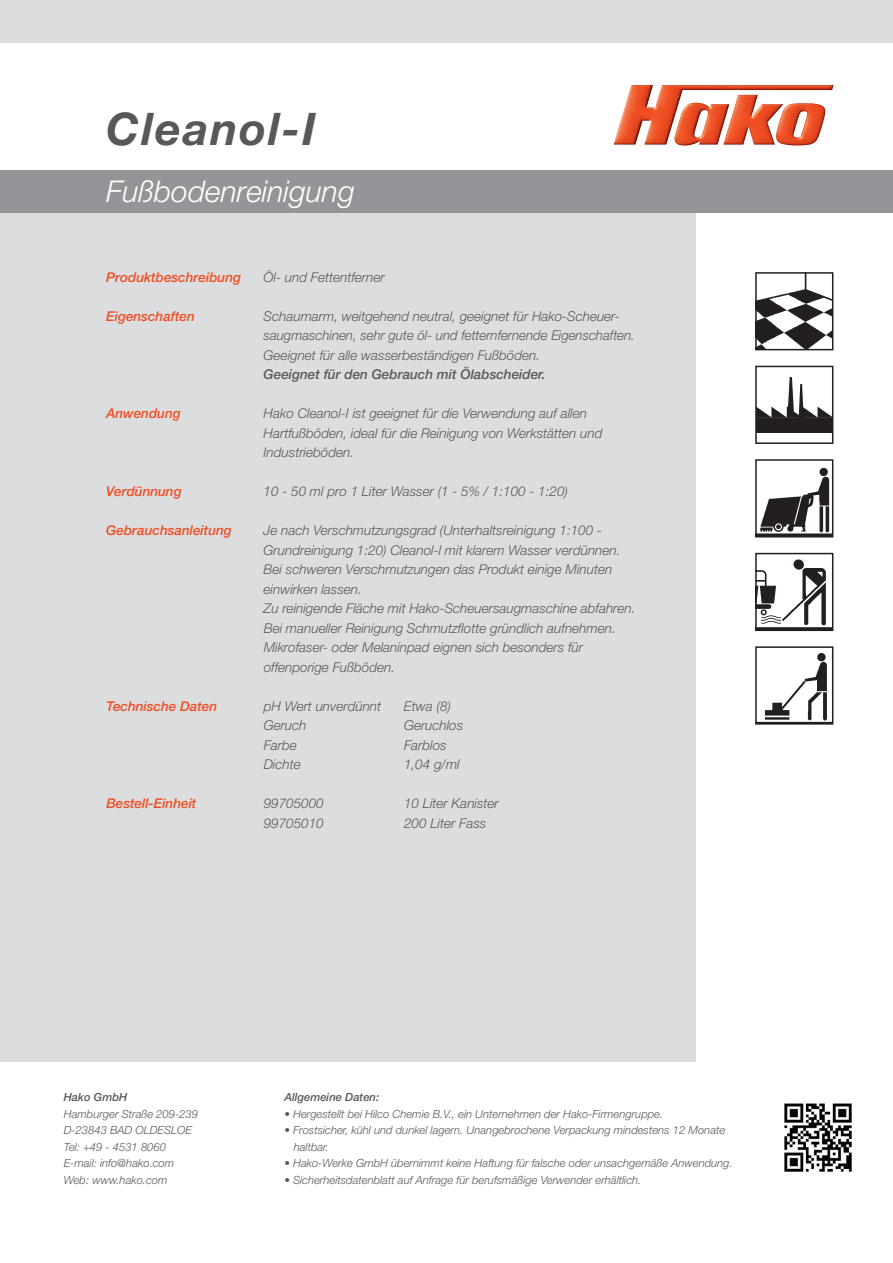
<style>
.page{position:relative;width:893px;height:1263px;background:#fff}
.page>*{position:absolute;margin:0;border:0;box-sizing:border-box;transform-origin:0 0}
.t1{font:italic 700 45px "Helvetica Neue LT Std";letter-spacing:.04em;color:#57585a}
.t2{font:italic 300 30px "Helvetica Neue LT Std";color:#fff}
.t3{font:italic 300 13.5px/19.5px "Helvetica Neue LT Std";color:#57585a}
.t4{font:italic 500 13.5px "Helvetica Neue LT Std";color:#f04d22}
.t5{font:italic 500 13.5px "Helvetica Neue LT Std";color:#57585a}
.t6{font:italic 300 11.25px/16.5px "Helvetica Neue LT Std";color:#57585a}
.t7{font:italic 500 11.25px "Helvetica Neue LT Std";color:#57585a}
.s1{font-weight:500}
</style>
<div class="page">
<div style="left:0;top:213px;width:695px;height:849px;background:#dcdddf"></div>
<div style="left:0;top:0;width:893px;height:43px;background:#dcdddf"></div>
<div style="left:0;top:170px;width:893px;height:43px;background:#939598"></div>
<img style="left:614px;top:85px;width:219px;height:61px">
<img style="left:784px;top:1103px;width:68px;height:69px">
<img style="left:758px;top:377px;width:72px;height:55px">
<div style="left:755px;top:366px;width:78px;height:78px;border:2px solid #231f20"></div>
<img style="left:758px;top:275px;width:72px;height:72px">
<div style="left:755px;top:272px;width:78px;height:78px;border:2px solid #231f20"></div>
<img style="left:758px;top:467px;width:72px;height:67px">
<div style="left:755px;top:459px;width:78px;height:78px;border:2px solid #231f20"></div>
<img style="left:758px;top:559px;width:72px;height:69px">
<div style="left:755px;top:553px;width:78px;height:78px;border:2px solid #231f20"></div>
<img style="left:758px;top:653px;width:72px;height:69px">
<div style="left:755px;top:646px;width:78px;height:79px;border:2px solid #231f20"></div>
<h1 class="t1" style="left:106px;top:101px;width:211px">Cleanol-I</h1>
<h2 class="t2" style="left:106px;top:174px;width:250px">Fußbodenreinigung</h2>
<p class="t4" style="left:106px;top:269px;width:136px">Produktbeschreibung</p>
<p class="t3" style="left:264px;top:267px;width:123px">Öl- und Fettentferner</p>
<p class="t4" style="left:106px;top:308px;width:90px">Eigenschaften</p>
<p class="t3" style="left:264px;top:306px;width:373px">Schaumarm, weitgehend neutral, geeignet für Hako-Scheuer&shy;saugmaschinen, sehr gute öl- und fetternfernende Eigenschaften.<br>Geeignet für alle wasserbeständigen Fußböden.</p>
<p class="t5" style="left:264px;top:366px;width:284px">Geeignet für den Gebrauch mit Ölabscheider.</p>
<p class="t4" style="left:106px;top:405px;width:76px">Anwendung</p>
<p class="t3" style="left:264px;top:404px;width:340px">Hako Cleanol-I ist geeignet für die Verwendung auf allen<br>Hartfußböden, ideal für die Reinigung von Werkstätten und<br>Industrieböden.</p>
<p class="t4" style="left:106px;top:483px;width:77px">Verdünnung</p>
<p class="t3" style="left:264px;top:482px;width:306px">10 - 50 ml pro 1 Liter Wasser (1 - 5% / 1:100 - 1:20)</p>
<p class="t4" style="left:106px;top:522px;width:127px">Gebrauchsanleitung</p>
<p class="t3" style="left:264px;top:521px;width:373px">Je nach Verschmutzungsgrad (Unterhaltsreinigung 1:100 - Grundreinigung 1:20) Cleanol-l mit klarem Wasser verdünnen.<br>Bei schweren Verschmutzungen das Produkt einige Minuten einwirken lassen.<br>Zu reinigende Fläche mit Hako-Scheuersaugmaschine abfahren.<br>Bei manueller Reinigung Schmutzflotte gründlich aufnehmen.<br>Mikrofaser- oder Melaninpad eignen sich besonders für offenporige Fußböden.</p>
<p class="t4" style="left:106px;top:698px;width:112px">Technische Daten</p>
<p class="t3" style="left:264px;top:696px;width:119px">pH Wert unverdünnt</p>
<p class="t3" style="left:404px;top:696px;width:49px">Etwa (8)</p>
<p class="t3" style="left:264px;top:715px;width:44px">Geruch</p>
<p class="t3" style="left:404px;top:715px;width:61px">Geruchlos</p>
<p class="t3" style="left:264px;top:735px;width:35px">Farbe</p>
<p class="t3" style="left:404px;top:735px;width:44px">Farblos</p>
<p class="t3" style="left:264px;top:754px;width:39px">Dichte</p>
<p class="t3" style="left:404px;top:754px;width:57px">1,04 g/ml</p>
<p class="t4" style="left:106px;top:795px;width:92px">Bestell-Einheit</p>
<p class="t3" style="left:264px;top:793px;width:62px">99705000</p>
<p class="t3" style="left:404px;top:793px;width:96px">10 Liter Kanister</p>
<p class="t3" style="left:264px;top:813px;width:62px">99705010</p>
<p class="t3" style="left:404px;top:813px;width:84px">200 Liter Fass</p>
<p class="t7" style="left:64px;top:1090px;width:65px">Hako GmbH</p>
<p class="t6" style="left:64px;top:1105px;width:136px">Hamburger Straße 209-239<br>D-23843 BAD OLDESLOE<br>Tel: +49 - 4531 8060<br>E-mail: info@hako.com<br>Web: www.hako.com</p>
<p class="t7" style="left:284px;top:1090px;width:96px">Allgemeine Daten:</p>
<p class="t6" style="left:284px;top:1105px;width:380px"><span class="s1">•</span> Hergestellt bei Hilco Chemie B.V., ein Unternehmen der Hako-Firmengruppe.</p>
<p class="t6" style="left:294px;top:1121px;width:433px;text-indent:-9px"><span class="s1">•</span> Frostsicher, kühl und dunkel lagern. Unangebrochene Verpackung mindestens 12 Monate haltbar.</p>
<p class="t6" style="left:284px;top:1154px;width:450px"><span class="s1">•</span> Hako-Werke GmbH übernimmt keine Haftung für falsche oder unsachgemäße Anwendung.</p>
<p class="t6" style="left:284px;top:1171px;width:358px"><span class="s1">•</span> Sicherheitsdatenblatt auf Anfrage für berufsmäßige Verwender erhältlich.</p>
</div>
